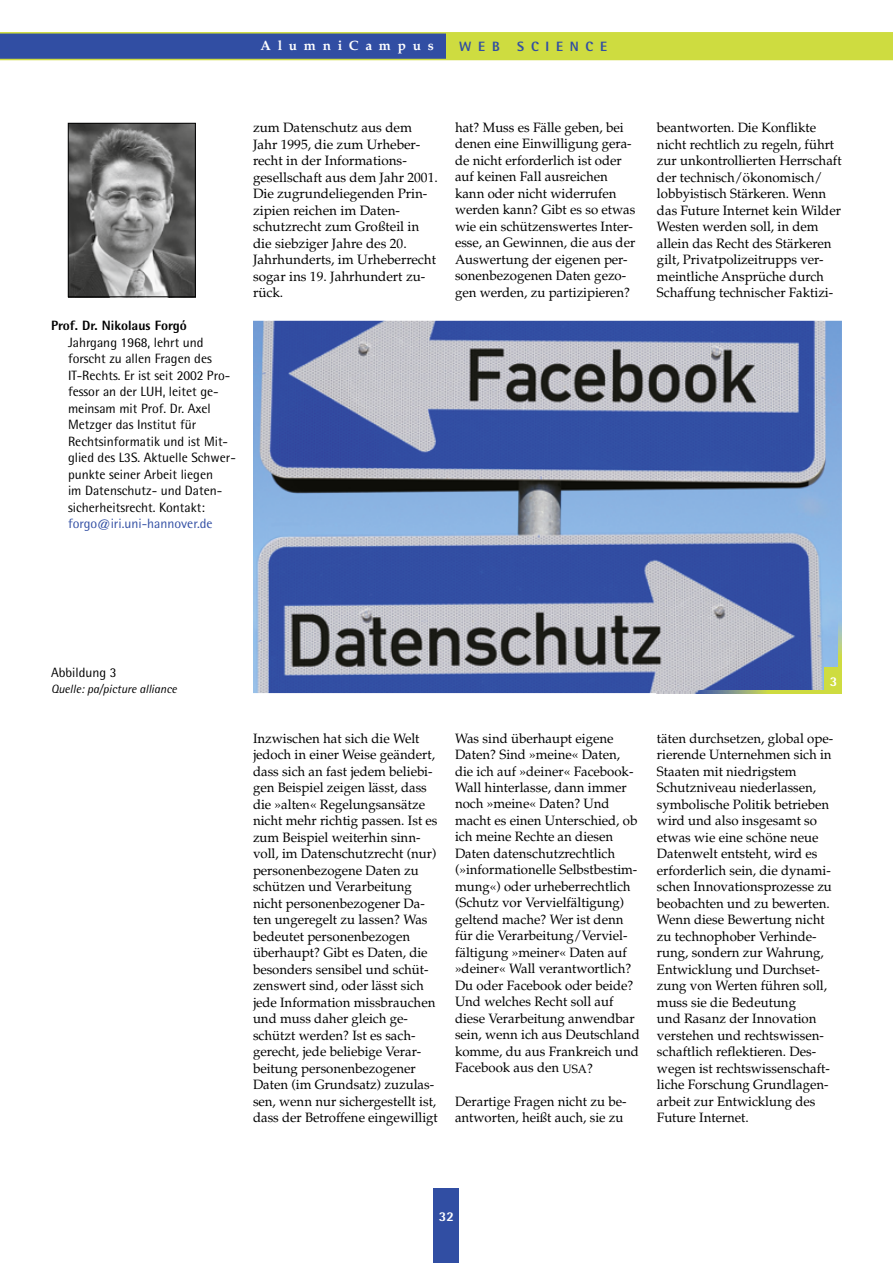
<style>
.page{position:relative;width:893px;height:1263px;background:#fff}
.page>*{position:absolute;margin:0;border:0;box-sizing:border-box;transform-origin:0 0}
.t1{font:13.5px/16.5px "Palatino";color:#000}
.t2{font:13.5px/16.5px "Rotis Semi Sans";color:#000}
.t3{font:13.5px "Rotis Semi Sans";color:#314ea3}
.t4{font:800 13.5px "Rotis Semi Sans";color:#000}
.t5{font:700 13.5px "Palatino";letter-spacing:.5em;color:#fff}
.t6{font:800 13.5px "Rotis Semi Sans";letter-spacing:.5em;color:#314ea3}
.t7{font:800 13.5px "Rotis Semi Sans";color:#fff}
.t8{font:italic 12px "Rotis Semi Sans";color:#000}
.s1{font-size:12px}
</style>
<div class="page">
<div style="left:434px;top:1188px;width:25px;height:75px;background:#314ea3"></div>
<div style="left:0;top:33px;width:446px;height:27px;background:#314ea3"></div>
<div style="left:446px;top:33px;width:447px;height:27px;background:#cedc40"></div>
<hr style="left:0;top:32px;width:893px;height:2px;background:#cedc40">
<hr style="left:0;top:59px;width:893px;height:1px;background:#cedc40">
<img style="left:70px;top:125px;width:124px;height:170px">
<div style="left:68px;top:123px;width:128px;height:174px;border:1px solid #000"></div>
<img style="left:253px;top:321px;width:589px;height:372px">
<img style="left:839px;top:601px;width:3px;height:66px">
<svg style="left:657px;top:693px;width:182px;height:1px"></svg>
<img style="left:657px;top:690px;width:168px;height:3px">
<div style="left:825px;top:667px;width:17px;height:26px;background:#cedc40"></div>
<p class="t5" style="left:260px;top:37px;width:175px">AlumniCampus</p>
<p class="t6" style="left:459px;top:37px;width:42px">WEB</p>
<p class="t6" style="left:517px;top:37px;width:91px">SCIENCE</p>
<p class="t4" style="left:51px;top:317px;width:137px">Prof. Dr. Nikolaus Forgó</p>
<p class="t2" style="left:68px;top:334px;width:169px">Jahrgang 1968, lehrt und forscht zu allen Fragen des<br>IT-Rechts. Er ist seit 2002 Pro&shy;fessor an der LUH, leitet ge&shy;meinsam mit Prof. Dr. Axel<br>Metzger das Institut für<br>Rechtsinformatik und ist Mit&shy;glied des L3S. Aktuelle Schwer&shy;punkte seiner Arbeit liegen<br>im Datenschutz- und Daten&shy;sicherheitsrecht. Kontakt:</p>
<p class="t3" style="left:68px;top:515px;width:146px">forgo@iri.uni-hannover.de</p>
<p class="t1" style="left:253px;top:119px;width:186px">zum Datenschutz aus dem<br>Jahr 1995, die zum Urheber&shy;recht in der Informations&shy;gesellschaft aus dem Jahr 2001.<br>Die zugrundeliegenden Prin&shy;zipien reichen im Daten&shy;schutzrecht zum Großteil in die siebziger Jahre des 20.<br>Jahrhunderts, im Urheberrecht sogar ins 19. Jahrhundert zu&shy;rück.</p>
<p class="t1" style="left:455px;top:119px;width:182px">hat? Muss es Fälle geben, bei denen eine Einwilligung gera&shy;de nicht erforderlich ist oder auf keinen Fall ausreichen kann oder nicht widerrufen werden kann? Gibt es so etwas wie ein schützenswertes Inter&shy;esse, an Gewinnen, die aus der<br>Auswertung der eigenen per&shy;sonenbezogenen Daten gezo&shy;gen werden, zu partizipieren?</p>
<p class="t1" style="left:657px;top:119px;width:186px">beantworten. Die Konflikte nicht rechtlich zu regeln, führt zur unkontrollierten Herrschaft der technisch/ökonomisch/ lobbyistisch Stärkeren. Wenn das Future Internet kein Wilder<br>Westen werden soll, in dem allein das Recht des Stärkeren gilt, Privatpolizeitrupps ver&shy;meintliche Ansprüche durch<br>Schaffung technischer Faktizi-</p>
<p class="t2" style="left:51px;top:664px;width:67px">Abbildung 3</p>
<p class="t8" style="left:51px;top:682px;width:127px">Quelle: pa/picture alliance</p>
<p class="t7" style="left:830px;top:672px;width:9px">3</p>
<p class="t1" style="left:253px;top:730px;width:186px">Inzwischen hat sich die Welt jedoch in einer Weise geändert, dass sich an fast jedem beliebi&shy;gen Beispiel zeigen lässt, dass die »alten« Regelungsansätze nicht mehr richtig passen. Ist es zum Beispiel weiterhin sinn&shy;voll, im Datenschutzrecht (nur) personen bezogene Daten zu schützen und Verarbeitung nicht personenbezogener Da&shy;ten ungeregelt zu lassen? Was bedeutet personenbezogen überhaupt? Gibt es Daten, die besonders sensibel und schüt&shy;zenswert sind, oder lässt sich jede In formation missbrauchen und muss daher gleich ge&shy;schützt werden? Ist es sach&shy;gerecht, jede beliebige Verar&shy;beitung personenbezogener<br>Daten (im Grundsatz) zuzulas&shy;sen, wenn nur sichergestellt ist, dass der Betroffene eingewilligt</p>
<p class="t1" style="left:455px;top:730px;width:186px">Was sind überhaupt eigene<br>Daten? Sind »meine« Daten, die ich auf »deiner« Facebook-<br>Wall hinterlasse, dann immer noch »meine« Daten? Und macht es einen Unterschied, ob ich meine Rechte an diesen<br>Daten datenschutzrechtlich (»informa tionelle Selbstbestim&shy;mung«) oder urheberrechtlich (Schutz vor Vervielfältigung) geltend mache? Wer ist denn für die Verarbeitung/Verviel&shy;fältigung »meiner« Daten auf »deiner« Wall verantwortlich?<br>Du oder Facebook oder beide?<br>Und welches Recht soll auf diese Verarbeitung anwendbar sein, wenn ich aus Deutschland komme, du aus Frankreich und<br>Facebook aus den <span class="s1">USA</span>?</p>
<p class="t1" style="left:455px;top:1093px;width:173px">Derartige Fragen nicht zu be&shy;antworten, heißt auch, sie zu</p>
<p class="t1" style="left:657px;top:730px;width:178px">täten durchsetzen, global ope&shy;rierende Unternehmen sich in<br>Staaten mit niedrigstem<br>Schutzniveau niederlassen, symbolische Politik betrieben wird und also insgesamt so etwas wie eine schöne neue<br>Datenwelt entsteht, wird es erforderlich sein, die dynami&shy;schen Innovationsprozesse zu beobachten und zu bewerten.<br>Wenn diese Bewertung nicht zu technophober Verhinde&shy;rung, sondern zur Wahrung,<br>Entwicklung und Durchset&shy;zung von Werten führen soll, muss sie die Bedeutung<br>und Rasanz der Innovation ver stehen und rechtswissen&shy;schaftlich reflektieren. Des&shy;wegen ist rechtswissenschaft&shy;liche Forschung Grundlagen&shy;arbeit zur Entwicklung des<br>Future Internet.</p>
<p class="t7" style="left:439px;top:1208px;width:17px">32</p>
</div>
